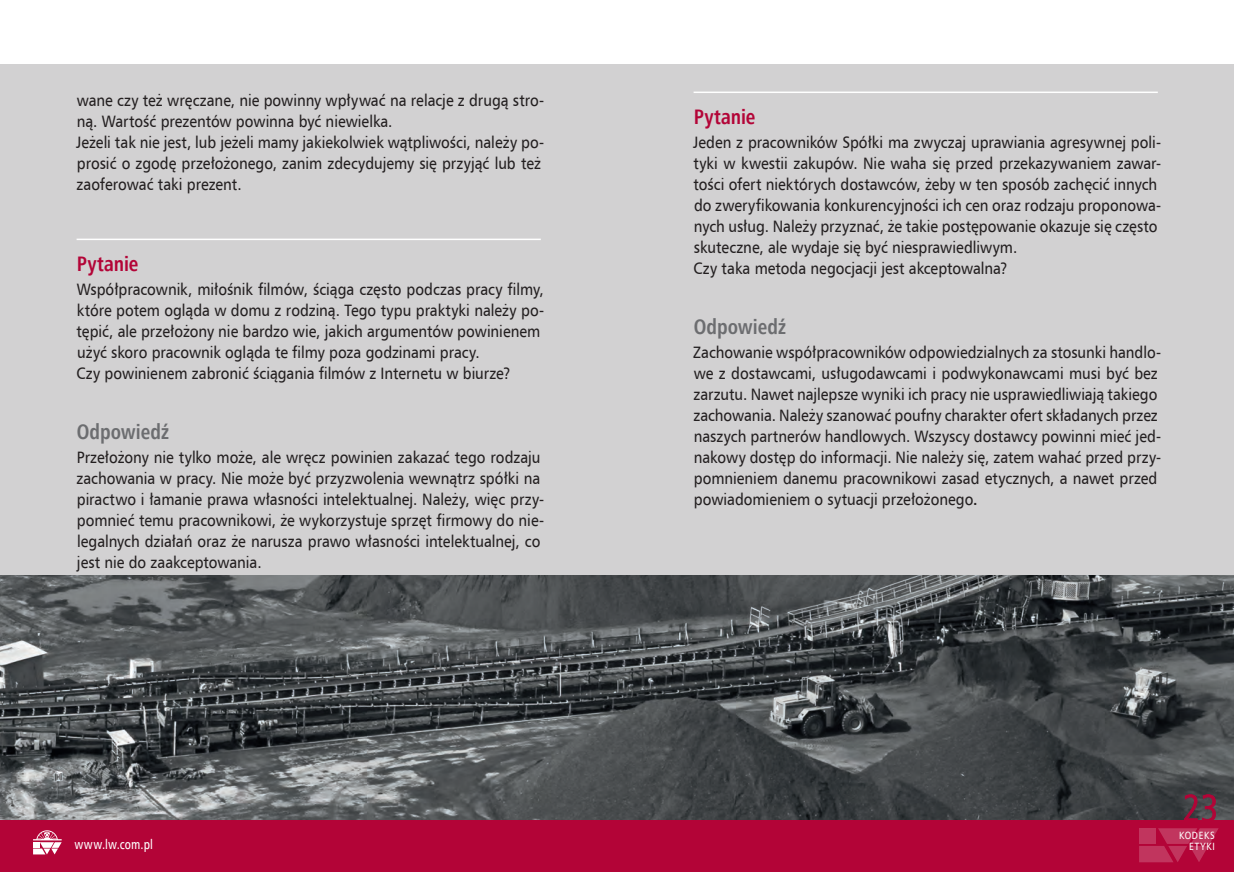
<style>
.page{position:relative;width:1234px;height:872px;background:#fff}
.page>*{position:absolute;margin:0;border:0;box-sizing:border-box;transform-origin:0 0}
.t1{font:37.5px "Humnst 777 Lt Cn EU";color:#b30437}
.t2{font:700 21px "Humnst 777 Cn EU";color:#6c6d70;scale:.95 1}
.t3{font:700 21px "Humnst 777 Cn EU";letter-spacing:.005em;color:#b30437;scale:.95 1}
.t4{font:16.5px/21px "Humnst 777 EU";color:#231f20;scale:.9 1}
.t5{font:13.5px "Humnst 777 Cn EU";letter-spacing:.015em;color:#fff;scale:.95 1}
.t6{font:10.5px/10.5px "Humnst 777 EU";letter-spacing:.085em;color:#fff;text-align:right;scale:.85 1}
.s1{font-weight:700}
</style>
<div class="page">
<img style="left:0;top:574px;width:1233px;height:220px">
<svg style="left:0;top:794px;width:1233px;height:78px;background:#952244"></svg>
<div style="left:0;top:64px;width:1233px;height:510px;background:#d2d1d2"></div>
<hr style="left:77px;top:239px;width:463px;height:1px;background:#fff">
<hr style="left:693px;top:92px;width:464px;height:1px;background:#fff">
<p class="t4" style="left:76px;top:90px;width:521px">wane czy też wręczane, nie powinny wpływać na relacje z drugą stro&shy;ną. Wartość prezentów powinna być niewielka.<br>Jeżeli tak nie jest, lub jeżeli mamy jakiekolwiek wątpliwości, należy po&shy;prosić o zgodę przełożonego, zanim zdecydujemy się przyjąć lub też zaoferować taki prezent.</p>
<p class="t3" style="left:77px;top:251px;width:66px">Pytanie</p>
<p class="t4" style="left:76px;top:279px;width:521px">Współpracownik, miłośnik filmów, ściąga często podczas pracy filmy, które potem ogląda w domu z rodziną. Tego typu praktyki należy po&shy;tępić, ale przełożony nie bardzo wie, jakich argumentów powinienem użyć skoro pracownik ogląda te filmy poza godzinami pracy.<br>Czy powinienem zabronić ściągania filmów z Internetu w biurze?</p>
<p class="t2" style="left:77px;top:419px;width:99px">Odpowiedź</p>
<p class="t4" style="left:76px;top:447px;width:521px">Przełożony nie tylko może, ale wręcz powinien zakazać tego rodzaju zachowania w pracy. Nie może być przyzwolenia wewnątrz spółki na piractwo i łamanie prawa własności intelektualnej. Należy, więc przy&shy;pomnieć temu pracownikowi, że wykorzystuje sprzęt firmowy do nie&shy;legalnych działań oraz że narusza prawo własności intelektualnej, co jest nie do zaakceptowania.</p>
<p class="t5" style="left:74px;top:835px;width:84px">www.lw.com.pl</p>
<p class="t3" style="left:693px;top:104px;width:66px">Pytanie</p>
<p class="t4" style="left:693px;top:132px;width:521px">Jeden z pracowników Spółki ma zwyczaj uprawiania agresywnej poli&shy;tyki w kwestii zakupów. Nie waha się przed przekazywaniem zawar&shy;tości ofert niektórych dostawców, żeby w ten sposób zachęcić innych do zweryfikowania konkurencyjności ich cen oraz rodzaju proponowa&shy;nych usług. Należy przyznać, że takie postępowanie okazuje się często skuteczne, ale wydaje się być niesprawiedliwym.<br>Czy taka metoda negocjacji jest akceptowalna?</p>
<p class="t2" style="left:693px;top:314px;width:99px">Odpowiedź</p>
<p class="t4" style="left:693px;top:342px;width:521px">Zachowanie współpracowników odpowiedzialnych za stosunki handlo&shy;we z dostawcami, usługodawcami i podwykonawcami musi być bez zarzutu. Nawet najlepsze wyniki ich pracy nie usprawiedliwiają takiego zachowania. Należy szanować poufny charakter ofert składanych przez naszych partnerów handlowych. Wszyscy dostawcy powinni mieć jed&shy;nakowy dostęp do informacji. Nie należy się, zatem wahać przed przy&shy;pomnieniem danemu pracownikowi zasad etycznych, a nawet przed powiadomieniem o sytuacji przełożonego<span class="s1">.</span></p>
<h1 class="t1" style="left:1182px;top:785px;width:37px">23</h1>
<p class="t6" style="left:1178px;top:830px;width:44px">kodeks etyki</p>
</div>
